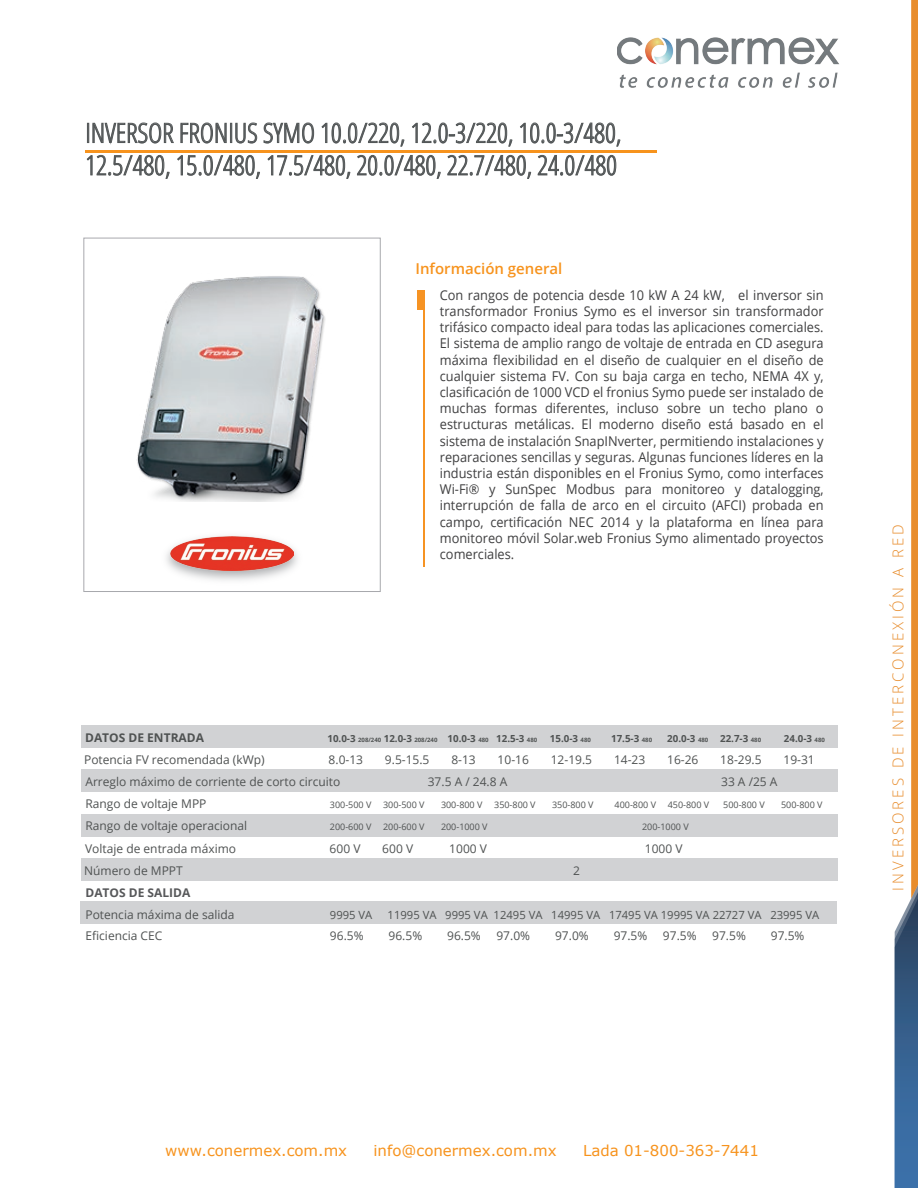
<style>
.page{position:relative;width:918px;height:1188px;background:#fff}
.page>*{position:absolute;margin:0;border:0;box-sizing:border-box;transform-origin:0 0}
.t1{font:300 condensed 27px/32.4px "Open Sans";color:#535758}
.t2{font:15px "Verdana";color:#f7931d}
.t3{font:300 15px "Open Sans";letter-spacing:.2em;color:#e88d2d}
.t4{font:600 15px "Open Sans";color:#f7931d}
.t5{font:13.5px/16.2px "Open Sans";color:#3f3f40;text-align:justify;scale:.95 1}
.t6{font:12px "Open Sans";color:#4f5252}
.t7{font:700 12px "Open Sans";color:#4f5252}
.t8{font:700 12px "Open Sans";color:#57585a}
.t9{font:11.25px "Open Sans";color:#4f5252}
.t10{font:700 9.75px "Open Sans";color:#4f5252}
.t11{font:9px "Open Sans";color:#4f5252}
.s1{font-size:6px}
</style>
<div class="page">
<div style="left:87px;top:123px;width:2px;height:20px;border:1px solid #535758"></div>
<svg style="left:93px;top:123px;width:81px;height:22px"></svg>
<svg style="left:181px;top:123px;width:46px;height:20px"></svg>
<div style="left:230px;top:123px;width:2px;height:20px;border:1px solid #535758"></div>
<svg style="left:235px;top:123px;width:22px;height:20px"></svg>
<svg style="left:264px;top:123px;width:50px;height:20px"></svg>
<svg style="left:322px;top:123px;width:82px;height:23px"></svg>
<svg style="left:412px;top:123px;width:100px;height:23px"></svg>
<svg style="left:520px;top:123px;width:100px;height:23px"></svg>
<svg style="left:87px;top:155px;width:83px;height:24px"></svg>
<svg style="left:177px;top:155px;width:83px;height:24px"></svg>
<svg style="left:268px;top:155px;width:82px;height:24px"></svg>
<svg style="left:357px;top:155px;width:84px;height:24px"></svg>
<svg style="left:447px;top:155px;width:84px;height:24px"></svg>
<svg style="left:538px;top:155px;width:78px;height:21px"></svg>
<hr style="left:85px;top:151px;width:572px;height:2px;background:#f7931d">
<svg style="left:895px;top:0;width:23px;height:1188px"></svg>
<img style="left:617px;top:38px;width:222px;height:50px">
<div style="left:80px;top:901px;width:757px;height:23px;background:#d1d2d4"></div>
<div style="left:81px;top:726px;width:757px;height:22px;background:#d1d2d4"></div>
<div style="left:81px;top:770px;width:757px;height:22px;background:#d1d2d4"></div>
<div style="left:81px;top:814px;width:757px;height:22px;background:#d1d2d4"></div>
<div style="left:81px;top:858px;width:757px;height:22px;background:#d1d2d4"></div>
<div style="left:417px;top:290px;width:7px;height:19px;background:#f69323"></div>
<hr style="left:423px;top:290px;width:2px;height:277px;background:#f69323">
<div style="left:83px;top:238px;width:298px;height:354px;border:1px solid #a8a9ad"></div>
<img style="left:166px;top:536px;width:132px;height:45px">
<img style="left:171px;top:537px;width:122px;height:34px">
<img style="left:137px;top:276px;width:188px;height:225px">
<h1 class="t1" style="left:85px;top:116px;width:538px">INVERSOR FRONIUS SYMO 10.0/220, 12.0-3/220, 10.0-3/480,<br>12.5/480, 15.0/480, 17.5/480, 20.0/480, 22.7/480, 24.0/480</h1>
<p class="t4" style="left:416px;top:259px;width:148px">Información general</p>
<p class="t5" style="left:440px;top:287px;width:406px">Con rangos de potencia desde 10 kW A 24 kW, el inversor sin transformador Fronius Symo es el inversor sin transformador trifásico compacto ideal para todas las aplicaciones comerciales.<br>El sistema de amplio rango de voltaje de entrada en CD asegura máxima flexibilidad en el diseño de cualquier en el diseño de cualquier sistema FV. Con su baja carga en techo, NEMA 4X y, clasificación de 1000 VCD el fronius Symo puede ser instalado de muchas formas diferentes, incluso sobre un techo plano o estructuras metálicas. El moderno diseño está basado en el sistema de instalación SnapINverter, permitiendo instalaciones y reparaciones sencillas y seguras. Algunas funciones líderes en la industria están disponibles en el Fronius Symo, como interfaces Wi-Fi® y SunSpec Modbus para monitoreo y datalogging, interrupción de falla de arco en el circuito (AFCI) probada en campo, certificación NEC 2014 y la plataforma en línea para monitoreo móvil Solar.web Fronius Symo alimentado proyectos comerciales.</p>
<p class="t7" style="left:85px;top:729px;width:120px">DATOS DE ENTRADA</p>
<p class="t10" style="left:327px;top:732px;width:211px">10.0-3 <span class="s1">208/240</span> 12.0-3 <span class="s1">208/240</span> 10.0-3 <span class="s1">480</span> 12.5-3 <span class="s1">480</span></p>
<p class="t10" style="left:550px;top:732px;width:42px">15.0-3 <span class="s1">480</span></p>
<p class="t10" style="left:611px;top:732px;width:42px">17.5-3 <span class="s1">480</span></p>
<p class="t10" style="left:667px;top:732px;width:95px">20.0-3 <span class="s1">480</span> 22.7-3 <span class="s1">480</span></p>
<p class="t10" style="left:784px;top:732px;width:42px">24.0-3 <span class="s1">480</span></p>
<p class="t6" style="left:84px;top:751px;width:182px">Potencia FV recomendada (kWp)</p>
<p class="t6" style="left:329px;top:751px;width:36px">8.0-13</p>
<p class="t6" style="left:385px;top:751px;width:46px">9.5-15.5</p>
<p class="t6" style="left:451px;top:751px;width:26px">8-13</p>
<p class="t6" style="left:498px;top:751px;width:33px">10-16</p>
<p class="t6" style="left:551px;top:751px;width:43px">12-19.5</p>
<p class="t6" style="left:614px;top:751px;width:33px">14-23</p>
<p class="t6" style="left:667px;top:751px;width:33px">16-26</p>
<p class="t6" style="left:720px;top:751px;width:43px">18-29.5</p>
<p class="t6" style="left:784px;top:751px;width:33px">19-31</p>
<p class="t6" style="left:85px;top:774px;width:256px">Arreglo máximo de corriente de corto circuito</p>
<p class="t6" style="left:428px;top:774px;width:81px">37.5 A / 24.8 A</p>
<p class="t6" style="left:721px;top:774px;width:58px">33 A /25 A</p>
<p class="t6" style="left:85px;top:796px;width:122px">Rango de voltaje MPP</p>
<p class="t11" style="left:330px;top:799px;width:43px">300-500 V</p>
<p class="t11" style="left:383px;top:799px;width:43px">300-500 V</p>
<p class="t11" style="left:441px;top:799px;width:43px">300-800 V</p>
<p class="t11" style="left:494px;top:799px;width:43px">350-800 V</p>
<p class="t11" style="left:552px;top:799px;width:43px">350-800 V</p>
<p class="t11" style="left:615px;top:799px;width:43px">400-800 V</p>
<p class="t11" style="left:668px;top:799px;width:43px">450-800 V</p>
<p class="t11" style="left:723px;top:799px;width:43px">500-800 V</p>
<p class="t11" style="left:781px;top:799px;width:43px">500-800 V</p>
<p class="t6" style="left:85px;top:818px;width:163px">Rango de voltaje operacional</p>
<p class="t11" style="left:330px;top:821px;width:43px">200-600 V</p>
<p class="t11" style="left:383px;top:821px;width:43px">200-600 V</p>
<p class="t11" style="left:441px;top:821px;width:48px">200-1000 V</p>
<p class="t11" style="left:642px;top:821px;width:48px">200-1000 V</p>
<p class="t6" style="left:85px;top:840px;width:153px">Voltaje de entrada máximo</p>
<p class="t6" style="left:330px;top:840px;width:32px">600 V</p>
<p class="t6" style="left:382px;top:840px;width:32px">600 V</p>
<p class="t6" style="left:449px;top:840px;width:39px">1000 V</p>
<p class="t6" style="left:645px;top:840px;width:39px">1000 V</p>
<p class="t6" style="left:84px;top:862px;width:100px">Número de MPPT</p>
<p class="t6" style="left:573px;top:862px;width:8px">2</p>
<p class="t8" style="left:85px;top:884px;width:106px">DATOS DE SALIDA</p>
<p class="t6" style="left:85px;top:906px;width:151px">Potencia máxima de salida</p>
<p class="t9" style="left:330px;top:907px;width:44px">9995 VA</p>
<p class="t9" style="left:388px;top:907px;width:433px">11995 VA 9995 VA 12495 VA 14995 VA 17495 VA 19995 VA 22727 VA 23995 VA</p>
<p class="t6" style="left:85px;top:927px;width:78px">Eficiencia CEC</p>
<p class="t6" style="left:330px;top:927px;width:35px">96.5%</p>
<p class="t6" style="left:389px;top:927px;width:35px">96.5%</p>
<p class="t6" style="left:447px;top:927px;width:35px">96.5%</p>
<p class="t6" style="left:496px;top:927px;width:35px">97.0%</p>
<p class="t6" style="left:555px;top:927px;width:35px">97.0%</p>
<p class="t6" style="left:614px;top:927px;width:35px">97.5%</p>
<p class="t6" style="left:663px;top:927px;width:35px">97.5%</p>
<p class="t6" style="left:712px;top:927px;width:35px">97.5%</p>
<p class="t6" style="left:771px;top:927px;width:35px">97.5%</p>
<p class="t3" style="left:888px;top:891px;width:368px;rotate:-90deg">INVERSORES DE INTERCONEXIÓN A RED</p>
<p class="t2" style="left:165px;top:1141px;width:183px">www.conermex.com.mx</p>
<p class="t2" style="left:374px;top:1141px;width:185px">info@conermex.com.mx</p>
<p class="t2" style="left:583px;top:1141px;width:177px">Lada 01-800-363-7441</p>
</div>
